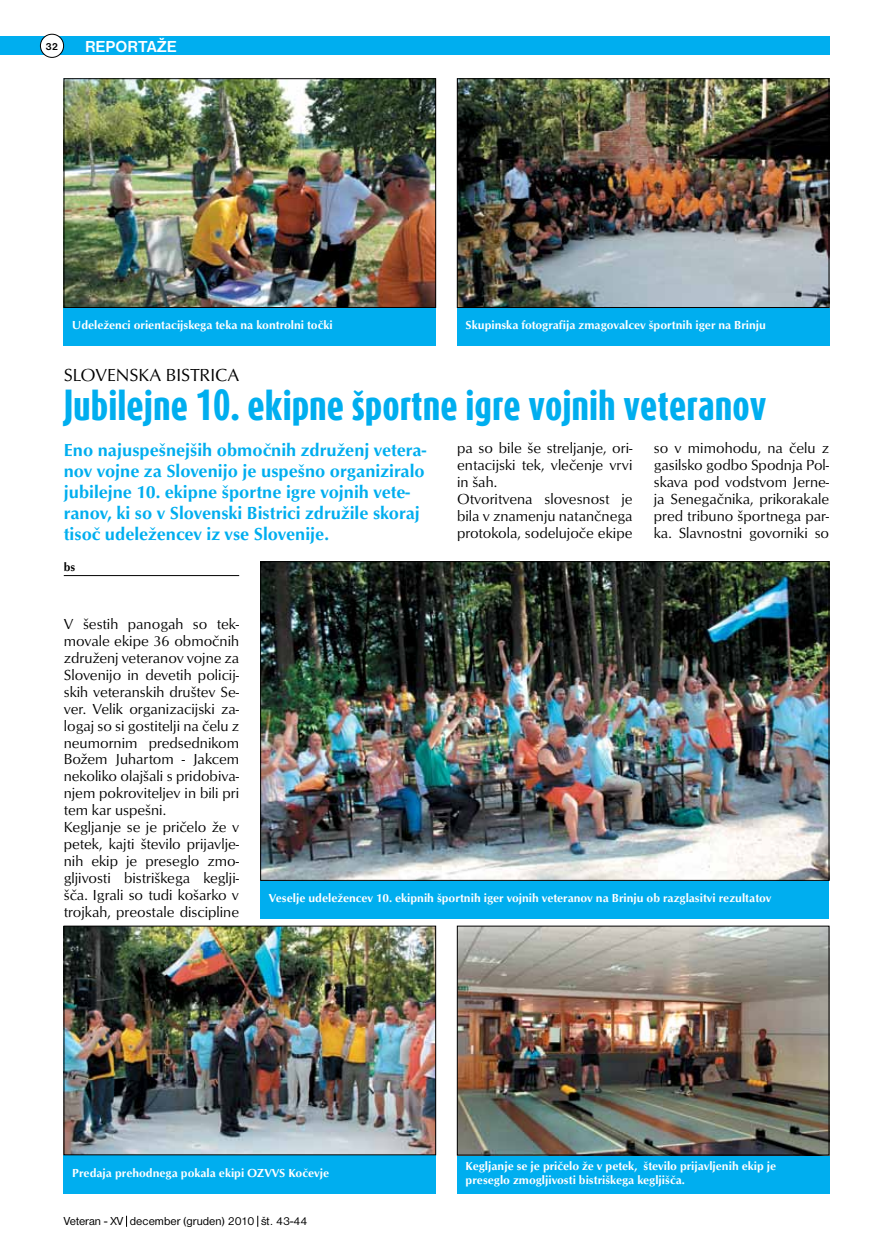
<style>
.page{position:relative;width:893px;height:1255px;background:#fff}
.page>*{position:absolute;margin:0;border:0;box-sizing:border-box;transform-origin:0 0}
.t1{font:800 36px "Dax Compact";color:#00aeef}
.t2{font:500 18px/21px "Optus TEE";color:#00aeef}
.t3{font:18px "Optus TEE";color:#000}
.t4{font:700 16.5px "Nimbus San DEE";color:#fff}
.t5{font:15px/17px "Optus TEE";color:#000}
.t6{font:500 12px/13.5px "Optus TEE";color:#fff}
.t7{font:12px "Nimbus San DEE";color:#000}
.t8{font:500 12px "Optus TEE";color:#000}
.t9{font:700 10.5px "Nimbus San DEE";color:#000}
</style>
<div class="page">
<div style="left:0;top:36px;width:829px;height:19px;background:#00aeef"></div>
<div style="left:40px;top:34px;width:24px;height:23px;background:#fff;border-radius:50%"></div>
<div style="left:40px;top:34px;width:24px;height:24px;border:1px solid #000;border-radius:50%"></div>
<div style="left:64px;top:303px;width:372px;height:43px;background:#00aeef"></div>
<div style="left:64px;top:1150px;width:372px;height:43px;background:#00aeef"></div>
<div style="left:457px;top:303px;width:372px;height:43px;background:#00aeef"></div>
<div style="left:260px;top:876px;width:569px;height:42px;background:#00aeef"></div>
<div style="left:457px;top:1150px;width:372px;height:43px;background:#00aeef"></div>
<img style="left:66px;top:80px;width:368px;height:226px">
<div style="left:64px;top:78px;width:372px;height:230px;border:1px solid #000"></div>
<img style="left:66px;top:927px;width:368px;height:225px">
<div style="left:64px;top:925px;width:372px;height:229px;border:1px solid #000"></div>
<img style="left:459px;top:80px;width:368px;height:226px">
<div style="left:457px;top:78px;width:372px;height:230px;border:1px solid #000"></div>
<img style="left:262px;top:563px;width:565px;height:315px">
<img style="left:459px;top:927px;width:368px;height:226px">
<div style="left:457px;top:925px;width:372px;height:230px;border:1px solid #000"></div>
<hr style="left:64px;top:575px;width:175px;height:1px;background:#000">
<p class="t9" style="left:45px;top:40px;width:15px">32</p>
<p class="t4" style="left:85px;top:37px;width:93px">REPORTAŽE</p>
<p class="t6" style="left:72px;top:318px;width:262px">Udeleženci orientacijskega teka na kontrolni točki</p>
<p class="t6" style="left:466px;top:318px;width:302px">Skupinska fotografija zmagovalcev športnih iger na Brinju</p>
<p class="t3" style="left:64px;top:364px;width:177px">SLOVENSKA BISTRICA</p>
<h1 class="t1" style="left:64px;top:381px;width:704px">Jubilejne 10. ekipne športne igre vojnih veteranov</h1>
<p class="t2" style="left:64px;top:439px;width:364px">Eno najuspešnejših območnih združenj vetera&shy;nov vojne za Slovenijo je uspešno organiziralo jubilejne 10. ekipne športne igre vojnih vete&shy;ranov, ki so v Slovenski Bistrici združile skoraj tisoč udeležencev iz vse Slovenije.</p>
<p class="t5" style="left:457px;top:439px;width:177px">pa so bile še streljanje, ori&shy;entacijski tek, vlečenje vrvi in šah.<br>Otvoritvena slovesnost je bila v znamenju natančnega protokola, sodelujoče ekipe</p>
<p class="t5" style="left:654px;top:439px;width:177px;text-align:justify">so v mimohodu, na čelu z gasilsko godbo Spodnja Pol&shy;skava pod vodstvom Jerne&shy;ja Senegačnika, prikorakale pred tribuno športnega par&shy;ka. Slavnostni govorniki so</p>
<p class="t8" style="left:64px;top:559px;width:13px">bs</p>
<p class="t5" style="left:64px;top:615px;width:177px">V šestih panogah so tek&shy;movale ekipe 36 območnih združenj veteranov vojne za<br>Slovenijo in devetih policij&shy;skih veteranskih društev Se&shy;ver. Velik organizacijski za&shy;logaj so si gostitelji na čelu z neumornim predsednikom<br>Božem Juhartom - Jakcem nekoliko olajšali s pridobiva&shy;njem pokroviteljev in bili pri tem kar uspešni.<br>Kegljanje se je pričelo že v petek, kajti število prijavlje&shy;nih ekip je preseglo zmo&shy;gljivosti bistriškega keglji&shy;šča. Igrali so tudi košarko v trojkah, preostale discipline</p>
<p class="t6" style="left:269px;top:891px;width:504px">Veselje udeležencev 10. ekipnih športnih iger vojnih veteranov na Brinju ob razglasitvi rezultatov</p>
<p class="t6" style="left:72px;top:1165px;width:258px">Predaja prehodnega pokala ekipi OZVVS Kočevje</p>
<p class="t7" style="left:64px;top:1213px;width:245px">Veteran - XV december (gruden) 2010 št. 43-44</p>
<p class="t6" style="left:466px;top:1158px;width:312px">Kegljanje se je pričelo že v petek, število prijavljenih ekip je preseglo zmogljivosti bistriškega kegljišča.</p>
</div>
